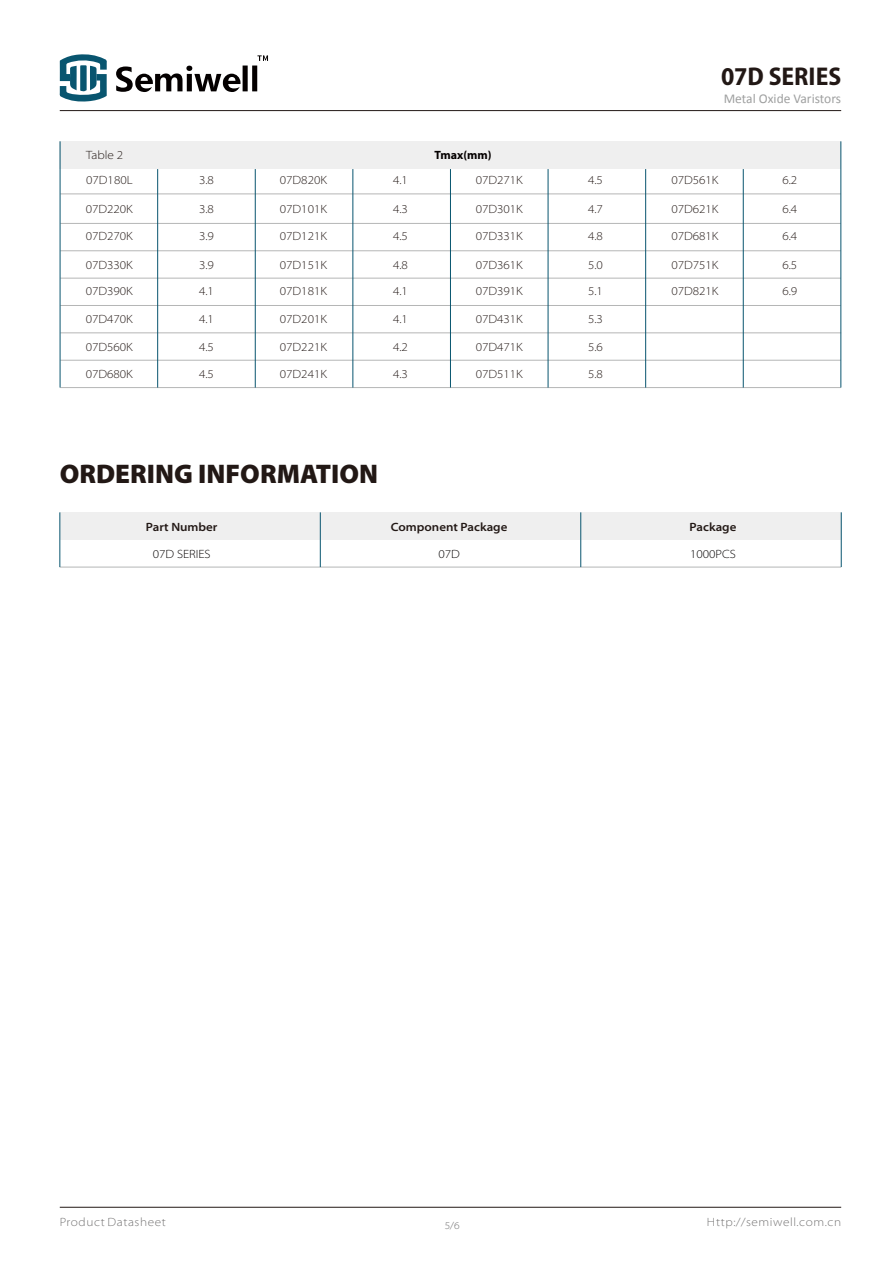
<style>
.page{position:relative;width:893px;height:1263px;background:#fff}
.page>*{position:absolute;margin:0;border:0;box-sizing:border-box;transform-origin:0 0}
.t1{font:900 27px "Myriad Pro";color:#221815}
.t2{font:700 semi-condensed 25.8px "Myriad Pro";color:#221815}
.t3{font:13.5px "Calibri";color:#9fa0a0}
.t4{font:300 semi-expanded 12px/26.4px "Myriad Pro";color:#221815}
.t5{font:300 semi-expanded 12px "Myriad Pro";letter-spacing:.05em;color:#727171}
.t6{font:600 semi-expanded 12px "Myriad Pro";color:#221815}
.t7{font:300 semi-expanded 12px "Myriad Pro";color:#040000}
.t8{font:700 12px "Myriad Pro";color:#040000}
.t9{font:300 semi-expanded 10.5px "Myriad Pro";color:#717071}
</style>
<div class="page">
<div style="left:60px;top:512px;width:781px;height:28px;background:#efefef"></div>
<hr style="left:60px;top:567px;width:781px;height:1px;background:#b5b6b6">
<hr style="left:841px;top:512px;width:1px;height:55px;background:#08556f">
<hr style="left:580px;top:512px;width:1px;height:55px;background:#08556f">
<hr style="left:320px;top:512px;width:1px;height:55px;background:#08556f">
<hr style="left:60px;top:512px;width:1px;height:55px;background:#08556f">
<div style="left:60px;top:141px;width:781px;height:28px;background:#efefef"></div>
<hr style="left:60px;top:333px;width:781px;height:1px;background:#b5b6b6">
<hr style="left:60px;top:305px;width:781px;height:1px;background:#b5b6b6">
<hr style="left:60px;top:278px;width:781px;height:1px;background:#b5b6b6">
<hr style="left:60px;top:250px;width:781px;height:1px;background:#b5b6b6">
<hr style="left:60px;top:387px;width:781px;height:1px;background:#b5b6b6">
<hr style="left:60px;top:360px;width:781px;height:1px;background:#b5b6b6">
<hr style="left:60px;top:223px;width:781px;height:1px;background:#b5b6b6">
<hr style="left:60px;top:194px;width:781px;height:1px;background:#b5b6b6">
<hr style="left:60px;top:141px;width:1px;height:247px;background:#08556f">
<hr style="left:157px;top:169px;width:1px;height:219px;background:#08556f">
<hr style="left:255px;top:169px;width:1px;height:219px;background:#08556f">
<hr style="left:450px;top:169px;width:1px;height:219px;background:#08556f">
<hr style="left:645px;top:169px;width:1px;height:219px;background:#08556f">
<hr style="left:353px;top:169px;width:1px;height:219px;background:#08556f">
<hr style="left:548px;top:169px;width:1px;height:219px;background:#08556f">
<hr style="left:743px;top:169px;width:1px;height:219px;background:#08556f">
<hr style="left:841px;top:141px;width:1px;height:246px;background:#08556f">
<hr style="left:60px;top:110px;width:781px;height:1px;background:#221815">
<hr style="left:60px;top:1207px;width:781px;height:1px;background:#221815">
<svg style="left:59px;top:54px;width:48px;height:48px"></svg>
<svg style="left:116px;top:55px;width:152px;height:37px"></svg>
<h2 class="t2" style="left:721px;top:62px;width:122px">07D SERIES</h2>
<p class="t3" style="left:724px;top:90px;width:119px">Metal Oxide Varistors</p>
<p class="t4" style="left:86px;top:142px;width:39px">Table 2</p>
<p class="t8" style="left:435px;top:148px;width:58px">Tmax(mm)</p>
<p class="t4" style="left:86px;top:167px;width:48px">07D180L</p>
<p class="t4" style="left:199px;top:167px;width:16px">3.8</p>
<p class="t4" style="left:280px;top:167px;width:48px">07D820K</p>
<p class="t4" style="left:393px;top:167px;width:16px">4.1</p>
<p class="t4" style="left:476px;top:167px;width:48px">07D271K</p>
<p class="t4" style="left:588px;top:167px;width:16px">4.5</p>
<p class="t4" style="left:671px;top:167px;width:48px">07D561K</p>
<p class="t4" style="left:782px;top:167px;width:16px">6.2</p>
<p class="t4" style="left:86px;top:196px;width:48px">07D220K</p>
<p class="t4" style="left:199px;top:196px;width:16px">3.8</p>
<p class="t4" style="left:280px;top:196px;width:48px">07D101K</p>
<p class="t4" style="left:393px;top:196px;width:16px">4.3</p>
<p class="t4" style="left:476px;top:196px;width:48px">07D301K</p>
<p class="t4" style="left:588px;top:196px;width:16px">4.7</p>
<p class="t4" style="left:671px;top:196px;width:48px">07D621K</p>
<p class="t4" style="left:782px;top:196px;width:16px">6.4</p>
<p class="t4" style="left:86px;top:223px;width:48px">07D270K</p>
<p class="t4" style="left:199px;top:223px;width:16px">3.9</p>
<p class="t4" style="left:280px;top:223px;width:48px">07D121K</p>
<p class="t4" style="left:393px;top:223px;width:16px">4.5</p>
<p class="t4" style="left:476px;top:223px;width:48px">07D331K</p>
<p class="t4" style="left:588px;top:223px;width:16px">4.8</p>
<p class="t4" style="left:671px;top:223px;width:48px">07D681K</p>
<p class="t4" style="left:782px;top:223px;width:16px">6.4</p>
<p class="t4" style="left:86px;top:252px;width:48px">07D330K</p>
<p class="t4" style="left:199px;top:252px;width:16px">3.9</p>
<p class="t4" style="left:280px;top:252px;width:48px">07D151K</p>
<p class="t4" style="left:393px;top:252px;width:16px">4.8</p>
<p class="t4" style="left:86px;top:278px;width:48px">07D390K</p>
<p class="t4" style="left:199px;top:278px;width:16px">4.1</p>
<p class="t4" style="left:280px;top:278px;width:48px">07D181K</p>
<p class="t4" style="left:393px;top:278px;width:16px">4.1</p>
<p class="t4" style="left:86px;top:306px;width:48px">07D470K</p>
<p class="t4" style="left:199px;top:306px;width:16px">4.1</p>
<p class="t4" style="left:280px;top:306px;width:48px">07D201K</p>
<p class="t4" style="left:393px;top:306px;width:16px">4.1</p>
<p class="t4" style="left:476px;top:252px;width:48px">07D361K</p>
<p class="t4" style="left:476px;top:278px;width:48px">07D391K</p>
<p class="t4" style="left:476px;top:306px;width:48px">07D431K</p>
<p class="t4" style="left:588px;top:252px;width:16px">5.0<br>5.1</p>
<p class="t4" style="left:588px;top:306px;width:16px">5.3</p>
<p class="t4" style="left:671px;top:252px;width:48px">07D751K</p>
<p class="t4" style="left:782px;top:252px;width:16px">6.5</p>
<p class="t4" style="left:671px;top:278px;width:48px">07D821K</p>
<p class="t4" style="left:782px;top:278px;width:16px">6.9</p>
<p class="t4" style="left:86px;top:334px;width:48px">07D560K</p>
<p class="t4" style="left:199px;top:334px;width:16px">4.5</p>
<p class="t4" style="left:280px;top:334px;width:48px">07D221K</p>
<p class="t4" style="left:476px;top:334px;width:48px">07D471K</p>
<p class="t4" style="left:280px;top:361px;width:48px">07D241K</p>
<p class="t4" style="left:393px;top:334px;width:16px">4.2</p>
<p class="t4" style="left:588px;top:334px;width:16px">5.6</p>
<p class="t4" style="left:86px;top:361px;width:48px">07D680K</p>
<p class="t4" style="left:199px;top:361px;width:16px">4.5</p>
<p class="t4" style="left:393px;top:361px;width:16px">4.3</p>
<p class="t4" style="left:476px;top:361px;width:48px">07D511K</p>
<p class="t4" style="left:588px;top:361px;width:16px">5.8</p>
<h1 class="t1" style="left:60px;top:458px;width:320px">ORDERING INFORMATION</h1>
<p class="t6" style="left:146px;top:520px;width:73px">Part Number</p>
<p class="t6" style="left:391px;top:520px;width:118px">Component Package</p>
<p class="t6" style="left:690px;top:520px;width:48px">Package</p>
<p class="t7" style="left:153px;top:548px;width:59px">07D SERIES</p>
<p class="t7" style="left:438px;top:548px;width:23px">07D</p>
<p class="t7" style="left:690px;top:548px;width:47px">1000PCS</p>
<p class="t5" style="left:60px;top:1215px;width:108px">Product Datasheet</p>
<p class="t5" style="left:707px;top:1215px;width:136px">Http://semiwell.com.cn</p>
<p class="t9" style="left:445px;top:1219px;width:17px">5/6</p>
</div>
